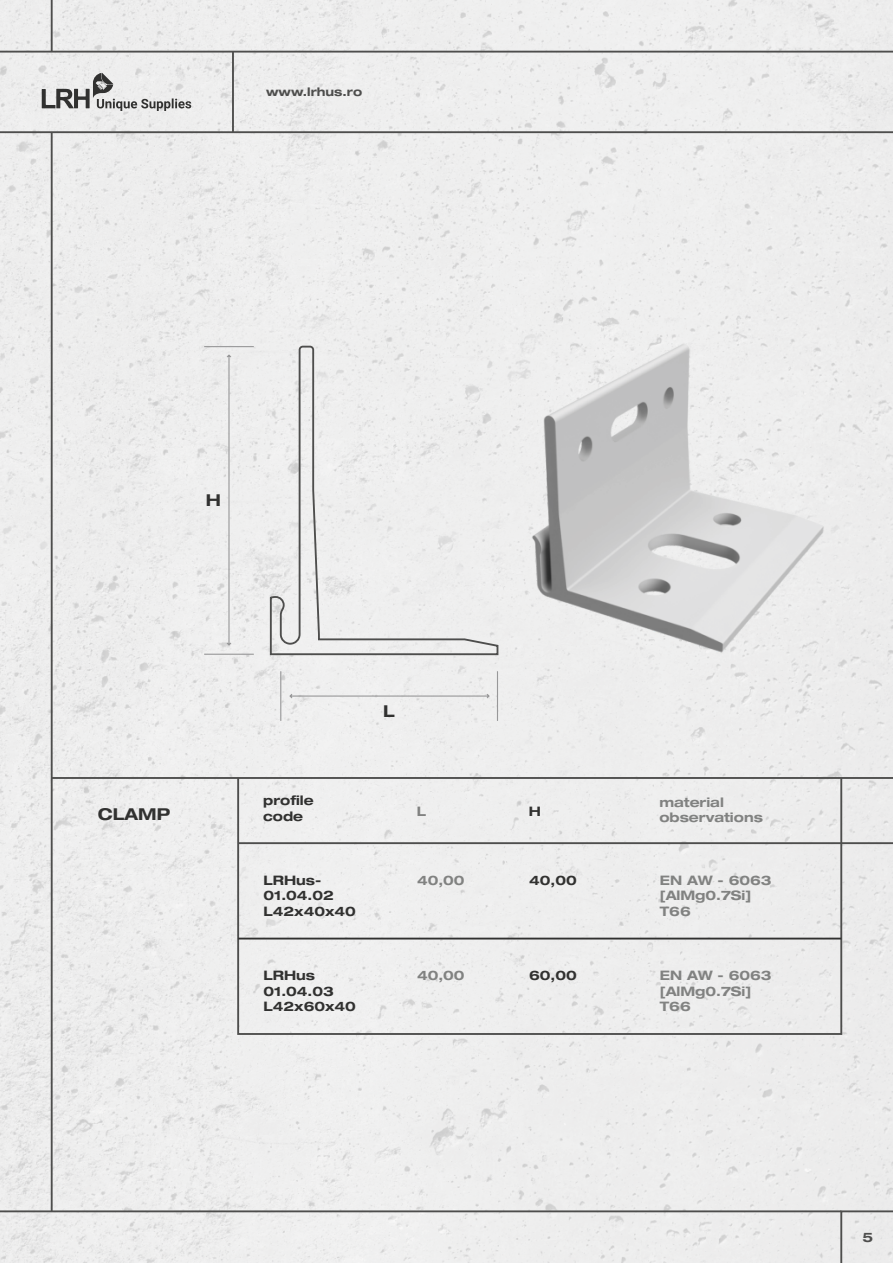
<style>
.page{position:relative;width:893px;height:1263px;background:#eee}
.page>*{position:absolute;margin:0;border:0;box-sizing:border-box;transform-origin:0 0}
.t1{font:700 expanded 16.35px "Helvetica Neue LT Pro";color:#313130}
.t2{font:700 expanded 13.05px/15.8px "Helvetica Neue LT Pro";color:#818281}
.t3{font:700 expanded 13.05px/15.8px "Helvetica Neue LT Pro";color:#313130}
.t4{font:700 expanded 13.05px "Helvetica Neue LT Pro";color:#4e4e4d}
.t5{font:700 expanded 11.85px "Helvetica Neue LT Pro";color:#4e4e4d}
</style>
<div class="page">
<div style="left:237px;top:777px;width:605px;height:258px;border:2px solid #4e4e4d"></div>
<hr style="left:238px;top:842px;width:655px;height:2px;background:#4e4e4d">
<hr style="left:238px;top:938px;width:603px;height:1px;background:#313130">
<hr style="left:52px;top:777px;width:841px;height:2px;background:#4e4e4d">
<svg style="left:269px;top:345px;width:230px;height:311px"></svg>
<hr style="left:204px;top:654px;width:50px;height:1px;background:#989899">
<svg style="left:225px;top:354px;width:7px;height:292px"></svg>
<hr style="left:204px;top:346px;width:50px;height:1px;background:#989899">
<hr style="left:497px;top:671px;width:1px;height:50px;background:#989899">
<svg style="left:289px;top:694px;width:201px;height:5px"></svg>
<hr style="left:280px;top:671px;width:1px;height:50px;background:#989899">
<hr style="left:51px;top:0;width:2px;height:52px;background:#4e4e4d">
<hr style="left:0;top:131px;width:893px;height:2px;background:#4e4e4d">
<hr style="left:0;top:51px;width:893px;height:2px;background:#4e4e4d">
<hr style="left:232px;top:52px;width:2px;height:80px;background:#4e4e4d">
<hr style="left:51px;top:132px;width:2px;height:1079px;background:#4e4e4d">
<svg style="left:839px;top:1210px;width:54px;height:53px"></svg>
<hr style="left:0;top:1210px;width:841px;height:2px;background:#4e4e4d">
<img style="left:528px;top:342px;width:299px;height:312px">
<svg style="left:42px;top:73px;width:149px;height:38px"></svg>
<p class="t5" style="left:266px;top:87px;width:98px">www.lrhus.ro</p>
<p class="t1" style="left:206px;top:494px;width:17px">H</p>
<p class="t1" style="left:383px;top:706px;width:13px">L</p>
<p class="t1" style="left:98px;top:808px;width:74px">CLAMP</p>
<p class="t3" style="left:263px;top:794px;width:52px">profile code</p>
<p class="t2" style="left:417px;top:806px;width:11px">L</p>
<p class="t3" style="left:529px;top:806px;width:14px">H</p>
<p class="t2" style="left:659px;top:796px;width:105px">material observations</p>
<p class="t3" style="left:263px;top:874px;width:94px">LRHus-<br>01.04.02<br>L42x40x40</p>
<p class="t2" style="left:417px;top:874px;width:49px">40,00</p>
<p class="t3" style="left:529px;top:874px;width:49px">40,00</p>
<p class="t2" style="left:660px;top:874px;width:113px">EN AW - 6063 [AlMg0.7Si]<br>T66</p>
<p class="t3" style="left:263px;top:969px;width:94px">LRHus<br>01.04.03<br>L42x60x40</p>
<p class="t2" style="left:417px;top:969px;width:49px">40,00</p>
<p class="t3" style="left:529px;top:969px;width:49px">60,00</p>
<p class="t2" style="left:660px;top:969px;width:113px">EN AW - 6063 [AlMg0.7Si]<br>T66</p>
<p class="t4" style="left:862px;top:1232px;width:12px">5</p>
</div>
